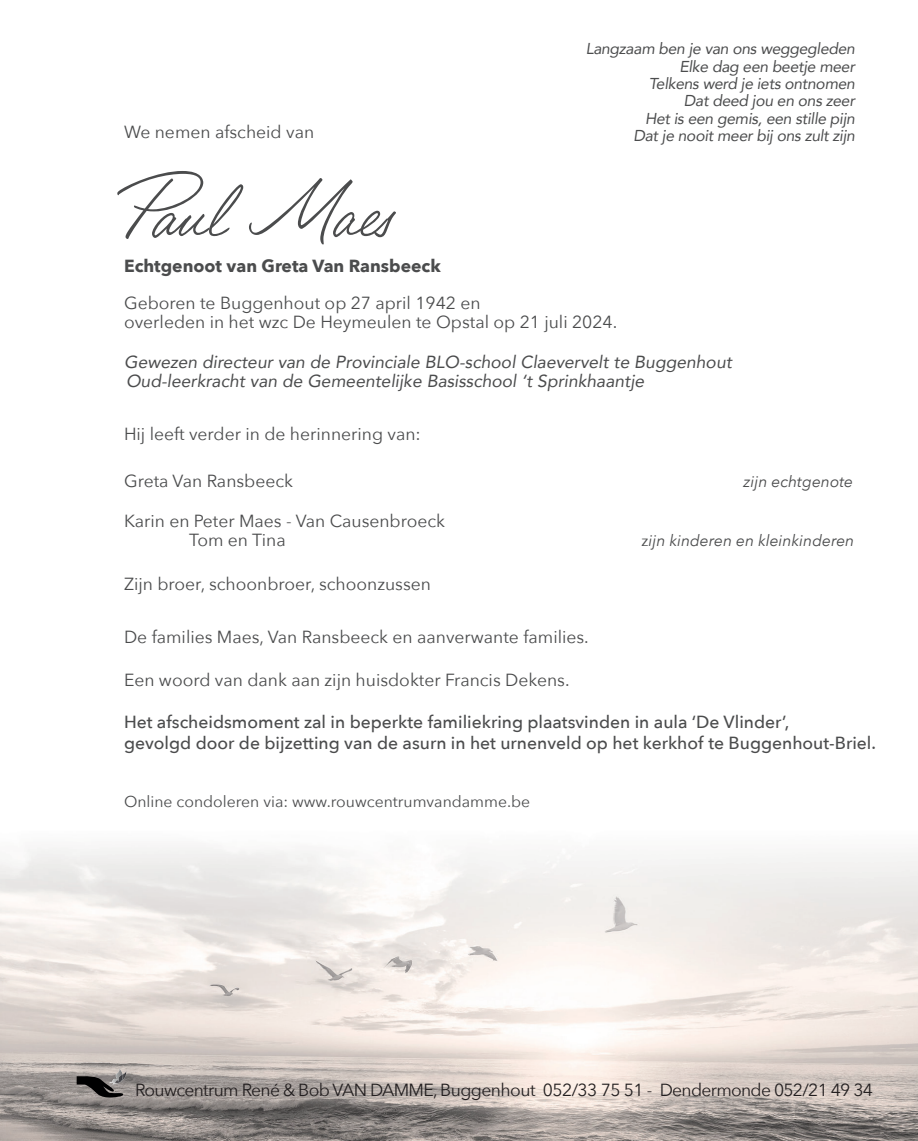
<style>
.page{position:relative;width:918px;height:1141px;background:#fff}
.page>*{position:absolute;margin:0;border:0;box-sizing:border-box;transform-origin:0 0}
.t1{font:87.15px "Filmotype La Crosse";letter-spacing:.01em;color:#4b4c4d;scale:.94 1}
.t2{font:17.5px/19.2px "Avenir Next";color:#4b4c4d}
.t3{font:500 17.5px/21px "Avenir Next";color:#4b4c4d}
.t4{font:italic 17.5px/19.2px "Avenir";color:#4b4c4d}
.t5{font:17.5px "Avenir Next";letter-spacing:-.04em;color:#231f20}
.t6{font:700 17.5px "Avenir Next";color:#4b4c4d}
.t7{font:italic 15.75px/17.5px "Avenir";letter-spacing:-.02em;color:#4b4c4d;text-align:right}
.t8{font:15.75px "Avenir Next";color:#4b4c4d}
.t9{font:italic 15.75px "Avenir Next";color:#4b4c4d}
.s1{font-style:normal}
</style>
<div class="page">
<img style="left:0;top:847px;width:918px;height:294px">
<svg style="left:77px;top:1068px;width:49px;height:30px"></svg>
<p class="t7" style="left:586px;top:40px;width:271px">Langzaam ben je van ons weggegleden<br>Elke dag een beetje meer<br>Telkens werd je iets ontnomen<br>Dat deed jou en ons zeer<br>Het is een gemis, een stille pijn<br>Dat je nooit meer bij ons zult zijn</p>
<p class="t2" style="left:124px;top:122px;width:192px">We nemen afscheid van</p>
<h1 class="t1" style="left:124px;top:155px;width:288px">Paul Maes</h1>
<p class="t6" style="left:124px;top:251px;width:318px">Echtgenoot van Greta Van Ransbeeck</p>
<p class="t2" style="left:124px;top:292px;width:495px">Geboren te Buggenhout op 27 april 1942 en<br>overleden in het wzc De Heymeulen te Opstal op 21 juli 2024.</p>
<p class="t4" style="left:124px;top:352px;width:609px">Gewezen directeur van de Provinciale BLO-school Claevervelt te Buggenhout<br>Oud-leerkracht van de Gemeentelijke Basisschool ‘t Sprinkhaantje</p>
<p class="t2" style="left:124px;top:424px;width:298px">Hij leeft verder in de herinnering van:</p>
<p class="t2" style="left:124px;top:470px;width:171px">Greta Van Ransbeeck</p>
<p class="t9" style="left:743px;top:468px;width:111px">zijn echtgenote</p>
<p class="t2" style="left:189px;top:511px;width:258px;text-indent:-65px">Karin en Peter Maes - Van Causenbroeck<br>Tom en Tina</p>
<p class="t9" style="left:641px;top:528px;width:214px"><span class="s1">z</span>ijn kinderen en kleinkinderen</p>
<p class="t2" style="left:124px;top:574px;width:308px">Zijn broer, schoonbroer, schoonzussen</p>
<p class="t2" style="left:124px;top:626px;width:466px">De families Maes, Van Ransbeeck en aanverwante families.</p>
<p class="t2" style="left:124px;top:669px;width:447px">Een woord van dank aan zijn huisdokter Francis Dekens.</p>
<p class="t3" style="left:124px;top:711px;width:753px">Het afscheidsmoment zal in beperkte familiekring plaatsvinden in aula ‘De Vlinder’,<br>gevolgd door de bijzetting van de asurn in het urnenveld op het kerkhof te Buggenhout-Briel.</p>
<p class="t8" style="left:124px;top:788px;width:408px">Online condoleren via: www.rouwcentrumvandamme.be</p>
<p class="t5" style="left:135px;top:1075px;width:739px">Rouwcentrum René &amp; Bob VAN DAMME, Buggenhout 052/33 75 51 - Dendermonde 052/21 49 34</p>
</div>
